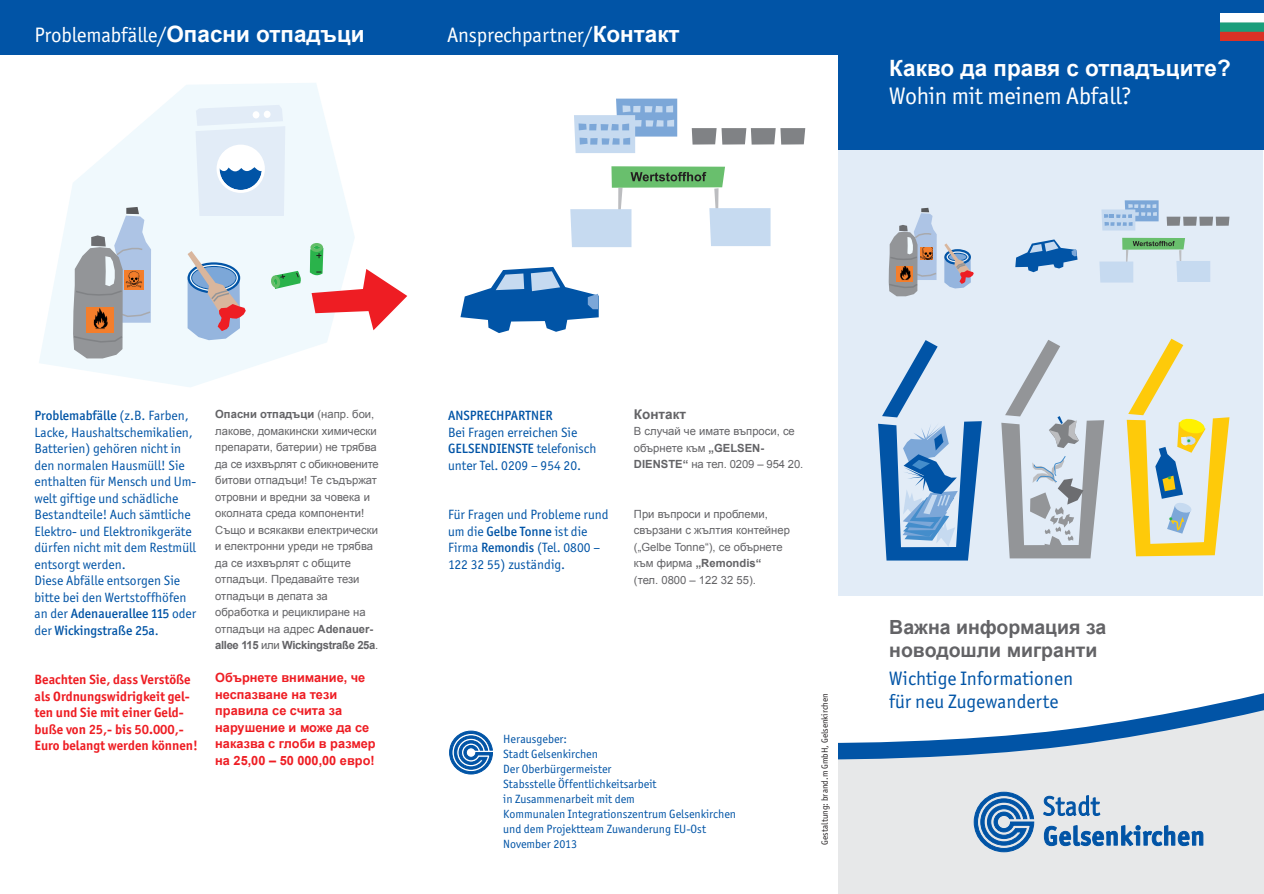
<style>
.page{position:relative;width:1264px;height:894px;background:#fff}
.page>*{position:absolute;margin:0;border:0;box-sizing:border-box;transform-origin:0 0}
.t1{font:24px "Officina Sans ITC Std";letter-spacing:-.01em;color:#fff}
.t2{font:700 22.5px "Arial";color:#fff}
.t3{font:21px "Officina Sans ITC Std";letter-spacing:-.01em;color:#fff}
.t4{font:21px/40.7px "Officina Sans ITC Std";color:#2ab34b}
.t5{font:19.5px/22.5px "Officina Sans ITC Std";color:#0154a6}
.t6{font:700 19.5px/22.5px "Arial";color:#636366}
.t7{font:13.5px/16.5px "Officina Sans ITC Std";color:#0154a6}
.t8{font:700 13.5px/16.5px "Officina Sans ITC Std";color:#ee1d23}
.t9{font:500 13.5px "Officina Sans ITC Std";color:#0154a6}
.t10{font:700 13.5px "Arial";color:#636366}
.t11{font:700 12.75px/16.5px "Arial";color:#ee1d23}
.t12{font:12px/15px "Officina Sans ITC Std";color:#0154a6}
.t13{font:11.25px/16.5px "Arial";color:#636366}
.t14{font:9px "Officina Sans ITC Std";color:#231f20}
.s1{font-family:"Arial";font-weight:700;font-size:22.5px}
.s2{font-weight:500}
.s3{font-weight:700}
</style>
<div class="page">
<svg style="left:39px;top:83px;width:316px;height:304px;fill:#f0f9fd"></svg>
<div style="left:838px;top:149px;width:424px;height:447px;background:#e2ecf7"></div>
<div style="left:838px;top:0;width:426px;height:149px;background:#0154a6"></div>
<svg style="left:450px;top:731px;width:42px;height:43px"></svg>
<div style="left:838px;top:768px;width:426px;height:126px;background:#e7e8e9"></div>
<svg style="left:838px;top:693px;width:426px;height:75px"></svg>
<svg style="left:1044px;top:795px;width:159px;height:51px;background:#aac1d7"></svg>
<svg style="left:974px;top:792px;width:60px;height:60px;background:#6a97c4"></svg>
<svg style="left:186px;top:251px;width:60px;height:89px"></svg>
<svg style="left:72px;top:207px;width:80px;height:151px"></svg>
<svg style="left:270px;top:271px;width:31px;height:18px"></svg>
<svg style="left:310px;top:243px;width:97px;height:87px"></svg>
<svg style="left:460px;top:267px;width:139px;height:66px"></svg>
<svg style="left:195px;top:105px;width:90px;height:111px"></svg>
<div style="left:253px;top:111px;width:6px;height:7px;background:#fff;border-radius:50%"></div>
<div style="left:264px;top:111px;width:7px;height:7px;background:#fff;border-radius:50%"></div>
<svg style="left:692px;top:128px;width:113px;height:17px;background:#98999c"></svg>
<svg style="left:570px;top:166px;width:200px;height:81px"></svg>
<svg style="left:574px;top:99px;width:103px;height:54px"></svg>
<div style="left:0;top:0;width:846px;height:55px;background:#0154a6"></div>
<svg style="left:888px;top:208px;width:86px;height:88px"></svg>
<svg style="left:1015px;top:239px;width:62px;height:33px"></svg>
<svg style="left:1166px;top:217px;width:63px;height:9px"></svg>
<svg style="left:1099px;top:238px;width:111px;height:45px"></svg>
<svg style="left:1101px;top:200px;width:57px;height:30px"></svg>
<svg style="left:1127px;top:339px;width:102px;height:217px"></svg>
<svg style="left:1001px;top:340px;width:103px;height:218px"></svg>
<svg style="left:878px;top:340px;width:104px;height:220px"></svg>
<img style="left:1221px;top:14px;width:43px;height:27px">
<h3 class="t3" style="left:34px;top:27px;width:332px">Problemabfälle/<span class="s1">Опасни отпадъци</span></h3>
<h3 class="t3" style="left:447px;top:27px;width:234px">Ansprechpartner/<span class="s1">Контакт</span></h3>
<h2 class="t2" style="left:889px;top:56px;width:343px">Какво да правя с отпадъците?</h2>
<h1 class="t1" style="left:889px;top:88px;width:244px">Wohin mit meinem Abfall?</h1>
<p class="t7" style="left:34px;top:409px;width:163px"><span class="s2">Problemabfälle</span> (z.B. Farben,<br>Lacke, Haushaltschemikalien,<br>Batterien) gehören nicht in den normalen Hausmüll! Sie enthalten für Mensch und Um&shy;welt giftige und schädliche<br>Bestandteile! Auch sämtliche<br>Elektro- und Elektronikgeräte dürfen nicht mit dem Restmüll entsorgt werden.<br>Diese Abfälle entsorgen Sie bitte bei den Wertstoffhöfen an der <span class="s2">Adenauerallee 115</span> oder der <span class="s2">Wickingstraße 25a</span>.</p>
<p class="t8" style="left:35px;top:672px;width:165px">Beachten Sie, dass Verstöße als Ordnungswidrigkeit gel&shy;ten und Sie mit einer Geld&shy;buße von 25,- bis 50.000,-<br>Euro belangt werden können!</p>
<p class="t13" style="left:215px;top:406px;width:165px"><span class="s3">Опасни отпадъци</span> (напр. бои, лакове, домакински химически препарати, батерии) не трябва да се изхвърлят с обикновените битови отпадъци! Те съдържат отровни и вредни за човека и околната среда компоненти!<br>Също и всякакви електрически и електронни уреди не трябва да се изхвърлят с общите отпадъци. Предавайте тези отпадъци в депата за обработка и рециклиране на отпадъци на адрес <span class="s3">Adenauer&shy;allee 115</span> или <span class="s3">Wickingstraße 25a</span>.</p>
<p class="t11" style="left:215px;top:670px;width:162px">Обърнете внимание, че неспазване на тези правила се счита за нарушение и може да се наказва с глоби в размер на 25,00 – 50 000,00 евро!</p>
<p class="t9" style="left:448px;top:411px;width:106px">ANSPRECHPARTNER</p>
<p class="t7" style="left:448px;top:425px;width:150px">Bei Fragen erreichen Sie<br><span class="s2">GELSENDIENSTE</span> telefonisch unter Tel. 0209 – 954 20.</p>
<p class="t7" style="left:448px;top:508px;width:162px">Für Fragen und Probleme rund um die <span class="s2">Gelbe Tonne</span> ist die<br>Firma <span class="s2">Remondis</span> (Tel. 0800 –<br>122 32 55) zuständig.</p>
<p class="t10" style="left:634px;top:407px;width:54px">Контакт</p>
<p class="t13" style="left:634px;top:423px;width:171px">В случай че имате въпроси, се обърнете към <span class="s3">„GELSEN-<br>DIENSTE“</span> на тел. 0209 – 954 20.</p>
<p class="t13" style="left:634px;top:506px;width:158px">При въпроси и проблеми, свързани с жълтия контейнер („Gelbe Tonne“), се обърнете към фирма <span class="s3">„Remondis“<br></span>(тел. 0800 – 122 32 55).</p>
<p class="t12" style="left:503px;top:733px;width:234px">Herausgeber:<br>Stadt Gelsenkirchen<br>Der Oberbürgermeister<br>Stabsstelle Öffentlichkeitsarbeit<br>in Zusammenarbeit mit dem<br>Kommunalen Integrationszentrum Gelsenkirchen und dem Projektteam Zuwanderung EU-Ost<br>November 2013</p>
<p class="t14" style="left:821px;top:845px;width:153px;rotate:-90deg">Gestaltung: brand.m GmbH, Gelsenkirchen</p>
<h3 class="t6" style="left:889px;top:616px;width:218px">Важна информация за новодошли мигранти</h3>
<h3 class="t5" style="left:889px;top:669px;width:185px">Wichtige Informationen für neu Zugewanderte</h3>
<h3 class="t4" style="left:1166px;top:454px;width:9px">. .</h3>
<h3 class="t4" style="left:1186px;top:417px;width:8px">.</h3>
</div>
